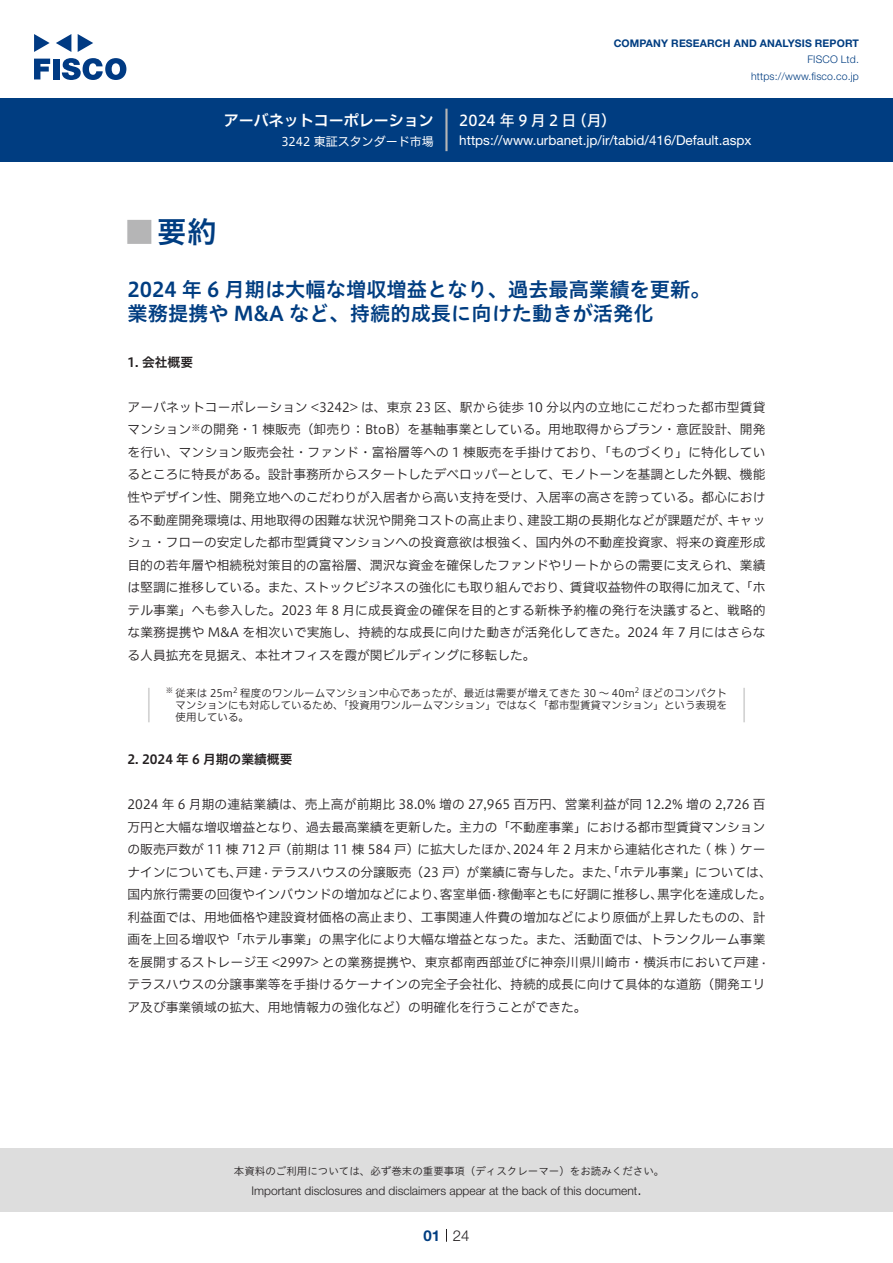
<style>
.page{position:relative;width:893px;height:1263px;background:#fff}
.page>*{position:absolute;margin:0;border:0;box-sizing:border-box;transform-origin:0 0}
.t1{font:30px "Hiragino UD Sans Std N W6";color:#003d81}
.t2{font:24px "Hiragino UD Sans Std N W6";color:#b5b5b6}
.中タイトル{font:20.25px/24px "Hiragino UD Sans Std W6";color:#003d81}
.t3{font:15px "Hiragino UD Sans F Std N W6";color:#fff}
.t4{font:15px "Hiragino UD Sans F Std N W5";letter-spacing:.21em;color:#fff}
.t5{font:300 15px "Helvetica Neue LT Std";color:#231f20}
.t6{font:700 15px "Helvetica Neue LT Std";color:#003d81}
.t7{font:13.5px "Helvetica Neue LT Std";color:#fff}
.本文{font:12.75px/22.5px "Hiragino UD Sans F Std N W3";color:#231f20}
.小タイトル{font:12.75px "Hiragino UD Sans F Std N W6";color:#231f20}
.t8{font:300 12px "Helvetica Neue LT Std";color:#231f20}
.t9{font:12px "Hiragino UD Sans F Std N W4";color:#fff}
.t10{font:10.5px/12px "Hiragino UD Sans F Std N W3";color:#231f20}
.t11{font:10.5px "Hiragino UD Sans Std W3";color:#231f20}
.t12{font:700 10.5px "Helvetica Neue LT Std";letter-spacing:.015em;color:#003d81}
.t13{font:300 10.5px/16.5px "Helvetica Neue LT Std";letter-spacing:.015em;color:#003d81;text-align:right}
.本文-2{font:8.85px "Hiragino UD Sans F Std N W3";color:#231f20}
.t14{font:7.35px "Hiragino UD Sans F Std N W3";color:#231f20}
</style>
<div class="page">
<div style="left:0;top:1148px;width:893px;height:64px;background:#ddd"></div>
<svg style="left:34px;top:59px;width:16px;height:20px"></svg>
<div style="left:53px;top:59px;width:6px;height:20px;background:#003a83"></div>
<svg style="left:62px;top:58px;width:64px;height:22px"></svg>
<svg style="left:34px;top:34px;width:16px;height:18px"></svg>
<svg style="left:78px;top:34px;width:15px;height:18px"></svg>
<svg style="left:56px;top:34px;width:15px;height:18px"></svg>
<div style="left:0;top:98px;width:893px;height:64px;background:#003d81"></div>
<hr style="left:445px;top:109px;width:3px;height:42px;background:#b5b5b6">
<svg style="left:446px;top:1229px;width:1px;height:13px"></svg>
<hr style="left:148px;top:688px;width:2px;height:34px;background:#d3d3d3">
<hr style="left:743px;top:688px;width:2px;height:34px;background:#d3d3d3">
<p class="t3" style="left:224px;top:109px;width:212px">アーバネットコーポレーション</p>
<p class="t9" style="left:281px;top:132px;width:154px">3242 東証スタンダード市場</p>
<p class="t12" style="left:614px;top:37px;width:247px">COMPANY RESEARCH AND ANALYSIS REPORT</p>
<p class="t13" style="left:751px;top:51px;width:109px">FISCO Ltd. https://www.fisco.co j p.</p>
<p class="t4" style="left:459px;top:109px;width:119px">2024年9月2日</p>
<p class="t4" style="left:572px;top:109px;width:46px">（月(</p>
<p class="t7" style="left:459px;top:132px;width:294px">https://www.urbanet j p. /i r/ tabid/416/Default.aspx</p>
<p class="t1" style="left:157px;top:209px;width:61px">要約</p>
<p class="t2" style="left:128px;top:213px;width:25px">█</p>
<p class="中タイトル" style="left:128px;top:276px;width:584px">2024 年 6 月期は大幅な増収増益となり、過去最高業績を更新。業務提携や M&amp;A など、持続的成長に向けた動きが活発化</p>
<p class="小タイトル" style="left:128px;top:352px;width:67px">1. 会社概要</p>
<p class="本文" style="left:128px;top:395px;width:639px;text-align:right">アーバネットコーポレーション &lt;3242&gt; は、東京 23 区、駅から徒歩 10 分以内の立地にこだわった都市型賃貸の開発・1 棟販売（卸売り：BtoB）を基軸事業としている。用地取得からプラン・意匠設計、開発</p>
<p class="本文-2" style="left:191px;top:421px;width:10px">※</p>
<p class="本文" style="left:128px;top:418px;width:65px">マンション</p>
<p class="本文" style="left:128px;top:440px;width:556px">を行い、マンション販売会社・ファンド・富裕層等への 1 棟販売を手掛けており、｢ものづくり｣</p>
<p class="本文" style="left:128px;top:463px;width:639px">るところに特長がある。設計事務所からスタートしたデベロッパーとして、モノトーンを基調とした外観、機能</p>
<p class="本文" style="left:128px;top:485px;width:639px">性やデザイン性、開発立地へのこだわりが入居者から高い支持を受け、入居率の高さを誇っている。都心におけ</p>
<p class="本文" style="left:727px;top:508px;width:40px">キャッ</p>
<p class="本文" style="left:688px;top:440px;width:79px">に特化してい</p>
<p class="本文" style="left:527px;top:508px;width:205px">建設工期の長期化などが課題だが、</p>
<p class="本文" style="left:128px;top:508px;width:129px">る不動産開発環境は、</p>
<p class="本文" style="left:128px;top:530px;width:639px">シュ・フローの安定した都市型賃貸マンションへの投資意欲は根強く、国内外の不動産投資家、将来の資産形成</p>
<p class="本文" style="left:128px;top:553px;width:639px">目的の若年層や相続税対策目的の富裕層、潤沢な資金を確保したファンドやリートからの需要に支えられ、業績</p>
<p class="本文" style="left:570px;top:575px;width:197px">賃貸収益物件の取得に加えて、「ホ</p>
<p class="本文" style="left:251px;top:508px;width:282px">用地取得の困難な状況や開発コストの高止まり、</p>
<p class="本文" style="left:304px;top:575px;width:269px">ストックビジネスの強化にも取り組んでおり、</p>
<p class="本文" style="left:128px;top:575px;width:639px">は堅調に推移している。また、<br>テル事業」へも参入した。2023 年 8 月に成長資金の確保を目的とする新株予約権の発行を決議すると、戦略的な業務提携や M&amp;A を相次いで実施し、持続的な成長に向けた動きが活発化してきた。2024 年 7 月にはさらなる人員拡充を見据え、本社オフィスを霞が関ビルディングに移転した。</p>
<p class="t10" style="left:642px;top:686px;width:87px">ほどのコンパクト</p>
<p class="t14" style="left:166px;top:684px;width:9px">※</p>
<p class="t14" style="left:233px;top:684px;width:6px">2</p>
<p class="t14" style="left:635px;top:684px;width:6px">2</p>
<p class="t10" style="left:240px;top:686px;width:396px">程度のワンルームマンション中心であったが、最近は需要が増えてきた 30 〜 40m</p>
<p class="t10" style="left:176px;top:686px;width:59px">従来は 25m</p>
<p class="t10" style="left:176px;top:698px;width:553px">マンションにも対応しているため、「投資用ワンルームマンション」ではなく「都市型賃貸マンション」という表現を使用している。</p>
<p class="小タイトル" style="left:128px;top:750px;width:166px">2. 2024 年 6 月期の業績概要</p>
<p class="本文" style="left:128px;top:792px;width:639px;text-align:right">2024 年 6 月期の連結業績は、売上高が前期比 38.0% 増の 27,965 百万円、営業利益が同 12.2% 増の 2,726 百万円と大幅な増収増益となり、過去最高業績を更新した。主力の「不動産事業」における都市型賃貸マンション<br>2024 年 2 月末から連結化された ( 株 ) ケー</p>
<p class="本文" style="left:236px;top:837px;width:537px;text-indent:-108px">の販売戸数が 11 棟 712 戸<br>戸建 · テラスハウスの分譲販売（23 戸）が業績に寄与した。また、「ホテル事業」については、</p>
<p class="本文" style="left:279px;top:837px;width:142px">（前期は 11 棟 584 戸）</p>
<p class="本文" style="left:417px;top:837px;width:103px">に拡大したほか、</p>
<p class="本文" style="left:128px;top:860px;width:116px">ナインについても、</p>
<p class="本文" style="left:128px;top:882px;width:639px">国内旅行需要の回復やインバウンドの増加などにより、<br>利益面では、用地価格や建設資材価格の高止まり、工事関連人件費の増加などにより原価が上昇したものの、計画を上回る増収や「ホテル事業」の黒字化により大幅な増益となった。また、活動面では、トランクルーム事業を展開するストレージ王 &lt;2997&gt; との業務提携や、東京都南西部並びに神奈川県川崎市・横浜市において戸建 ·テラスハウスの分譲事業等を手掛けるケーナインの完全子会社化、持続的成長に向けて具体的な道筋（開発エリア及び事業領域の拡大、用地情報力の強化など）の明確化を行うことができた。</p>
<p class="本文" style="left:440px;top:882px;width:225px">客室単価·稼働率ともに好調に推移し、</p>
<p class="本文" style="left:657px;top:882px;width:116px">黒字化を達成した。</p>
<p class="t11" style="left:234px;top:1163px;width:432px">本資料のご利用については、必ず巻末の重要事項（ディスクレーマー）をお読みください。</p>
<p class="t5" style="left:637px;top:1180px;width:6px">.</p>
<p class="t8" style="left:251px;top:1183px;width:387px">Important disclosures and disclaimers appear at the back of this document</p>
<p class="t6" style="left:423px;top:1226px;width:18px">01</p>
<p class="t5" style="left:453px;top:1226px;width:18px">24</p>
</div>
